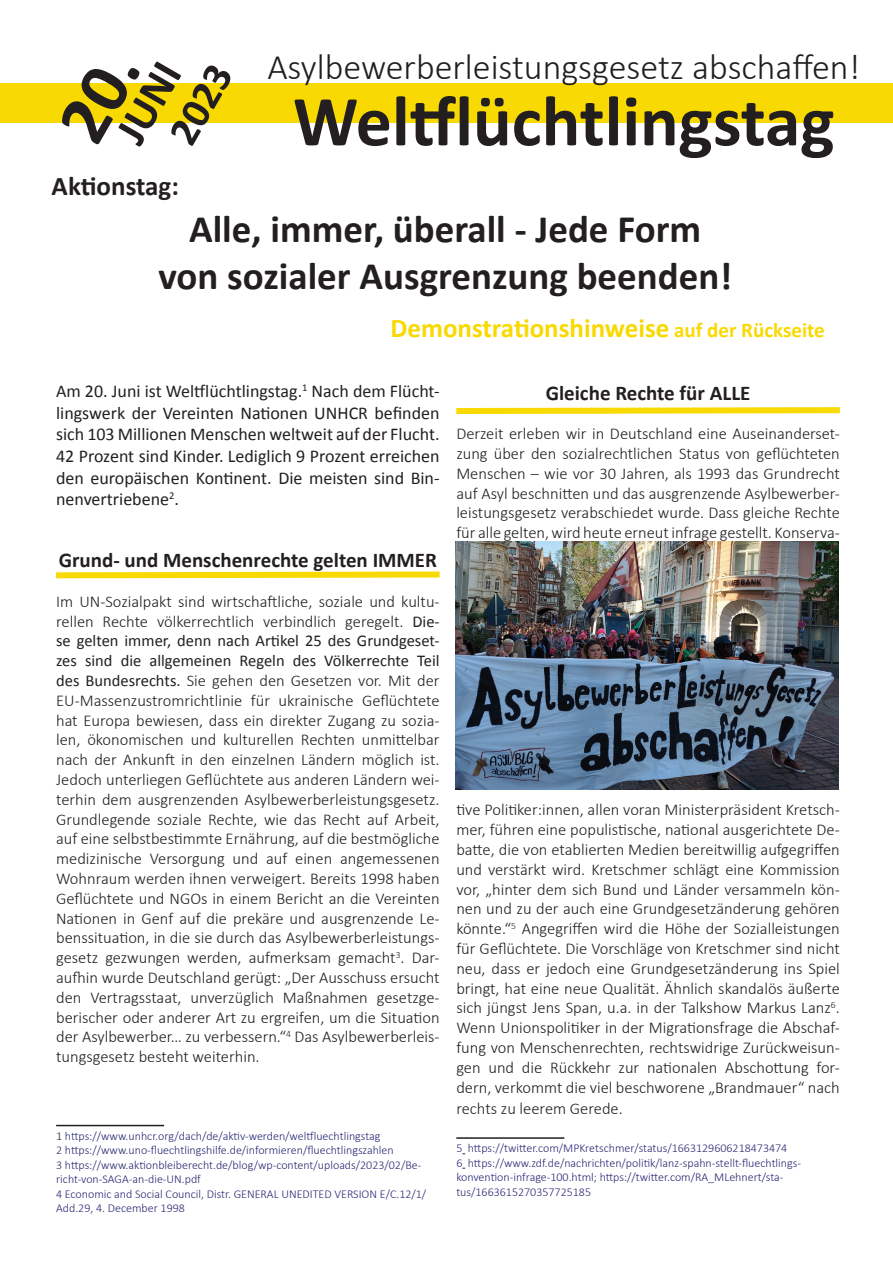
<style>
.page{position:relative;width:893px;height:1263px;background:#fff}
.page>*{position:absolute;margin:0;border:0;box-sizing:border-box;transform-origin:0 0}
.t1{font:700 72px "Calibri";color:#231f20}
.t2{font:700 45px "Calibri";color:#231f20}
.t3{font:700 42px "Calibri";color:#231f20}
.t4{font:700 39px/46.8px "Calibri";color:#231f20;text-align:center}
.t5{font:300 36px "Calibri";color:#231f20}
.t6{font:700 27px "Calibri";color:#f8d902}
.t7{font:700 27px "Calibri";color:#231f20}
.t8{font:700 21px "Calibri";color:#231f20}
.t9{font:18px/21.6px "Calibri";color:#231f20;text-align:justify}
.t10{font:300 16.5px/19.8px "Calibri";color:#231f20;text-align:justify}
.t11{font:300 12px/14.4px "Calibri";color:#272873}
.s1{font-size:21px}
.s2{font-weight:400}
.s3{color:#231f20}
</style>
<div class="page">
<div style="left:0;top:83px;width:893px;height:40px;background:#f8d902"></div>
<img style="left:455px;top:541px;width:384px;height:248px">
<hr style="left:456px;top:1137px;width:108px;height:2px;background:#231f20">
<hr style="left:56px;top:1125px;width:108px;height:1px;background:#231f20">
<svg style="left:56px;top:571px;width:384px;height:8px"></svg>
<svg style="left:456px;top:407px;width:384px;height:7px"></svg>
<h2 class="t2" style="left:99px;top:124px;width:87px;rotate:-60deg">JUNI</h2>
<h3 class="t3" style="left:154px;top:126px;width:87px;rotate:-60deg">2023</h3>
<h3 class="t5" style="left:267px;top:45px;width:594px">Asylbewerberleistungsgesetz abschaffen!</h3>
<h1 class="t1" style="left:293px;top:70px;width:543px">Weltflüchtlingstag</h1>
<h3 class="t7" style="left:52px;top:167px;width:129px">Aktionstag:</h3>
<h3 class="t4" style="left:158px;top:204px;width:575px">Alle, immer, überall - Jede Form von sozialer Ausgrenzung beenden!</h3>
<h3 class="t6" style="left:390px;top:309px;width:436px">Demonstrationshinweise <span class="s1">auf der Rückseite</span></h3>
<p class="t9" style="left:56px;top:380px;width:385px">Am 20. Juni ist Weltflüchtlingstag.<sup>1</sup> Nach dem Flücht&shy;lingswerk der Vereinten Nationen UNHCR befinden sich 103 Millionen Menschen weltweit auf der Flucht.<br>42 Prozent sind Kinder. Lediglich 9 Prozent erreichen den europäischen Kontinent. Die meisten sind Bin&shy;nenvertriebene<sup>2</sup>.</p>
<p class="t8" style="left:59px;top:545px;width:380px">Grund- und Menschenrechte gelten IMMER</p>
<p class="t10" style="left:56px;top:591px;width:385px">Im UN-Sozialpakt sind wirtschaftliche, soziale und kultu&shy;rellen Rechte völkerrechtlich verbindlich geregelt. <span class="s2">Die&shy;se gelten immer, denn nach Artikel 25 des Grundgeset&shy;zes sind die allgemeinen Regeln des Völkerrechte Teil des Bundesrechts.</span> Sie gehen den Gesetzen vor. Mit der EU-Massenzustromrichtlinie für ukrainische Geflüchtete hat Europa bewiesen, dass ein direkter Zugang zu sozia&shy;len, ökonomischen und kulturellen Rechten unmittelbar nach der Ankunft in den einzelnen Ländern möglich ist.<br>Jedoch unterliegen Geflüchtete aus anderen Ländern wei&shy;terhin dem ausgrenzenden Asylbewerberleistungsgesetz.<br>Grundlegende soziale Rechte, wie das Recht auf Arbeit, auf eine selbstbestimmte Ernährung, auf die bestmögliche medizinische Versorgung und auf einen angemessenen Wohnraum werden ihnen verweigert. Bereits 1998 haben Geflüchtete und NGOs in einem Bericht an die Vereinten Nationen in Genf auf die prekäre und ausgrenzende Le&shy;benssituation, in die sie durch das Asylbewerberleistungs&shy;gesetz gezwungen werden, aufmerksam gemacht<sup>3</sup>. Dar&shy;aufhin wurde Deutschland gerügt: „Der Ausschuss ersucht den Vertragsstaat, unverzüglich Maßnahmen gesetzge&shy;berischer oder anderer Art zu ergreifen, um die Situation der Asylbewerber… zu verbessern.“<sup>4</sup> Das Asylbewerberleis&shy;tungsgesetz besteht weiterhin.</p>
<p class="t11" style="left:56px;top:1129px;width:372px"><span class="s3">1</span> https://www.unhcr.org/dach/de/aktiv-werden/weltfluechtlingstag<br>2 https://www.uno-fluechtlingshilfe.de/informieren/fluechtlingszahlen<br>3 https://www.aktionbleiberecht.de/blog/wp-content/uploads/2023/02/Be&shy;richt-von-SAGA-an-die-UN.pdf<br>4 Economic and Social Council, Distr. GENERAL UNEDITED VERSION E/C.12/1/ Add.29, 4. December 1998</p>
<p class="t8" style="left:546px;top:378px;width:206px">Gleiche Rechte für ALLE</p>
<p class="t10" style="left:456px;top:424px;width:385px">Derzeit erleben wir in Deutschland eine Auseinanderset&shy;zung über den sozialrechtlichen Status von geflüchteten Menschen – wie vor 30 Jahren, als 1993 das Grundrecht auf Asyl beschnitten und das ausgrenzende Asylbewerber&shy;leistungsgesetz verabschiedet wurde. Dass gleiche Rechte für alle gelten, wird heute erneut infrage gestellt. Konserva-</p>
<p class="t10" style="left:456px;top:800px;width:385px">tive Politiker:innen, allen voran Ministerpräsident Kretsch&shy;mer, führen eine populistische, national ausgerichtete De&shy;batte, die von etablierten Medien bereitwillig aufgegriffen und verstärkt wird. Kretschmer schlägt eine Kommission vor, „hinter dem sich Bund und Länder versammeln kön&shy;nen und zu der auch eine Grundgesetzänderung gehören könnte.“<sup>5</sup> Angegriffen wird die Höhe der Sozialleistungen für Geflüchtete. Die Vorschläge von Kretschmer sind nicht neu, dass er jedoch eine Grundgesetzänderung ins Spiel bringt, hat eine neue Qualität. Ähnlich skandalös äußerte sich jüngst Jens Span, u.a. in der Talkshow Markus Lanz<sup>6</sup>.<br>Wenn Unionspolitiker in der Migrationsfrage die Abschaf&shy;fung von Menschenrechten, rechtswidrige Zurückweisun&shy;gen und die Rückkehr zur nationalen Abschottung for&shy;dern, verkommt die viel beschworene „Brandmauer“ nach</p>
<p class="t10" style="left:456px;top:1099px;width:168px">rechts zu leerem Gerede.</p>
<p class="t11" style="left:456px;top:1141px;width:346px">5 https://twitter.com/MPKretschmer/status/1663129606218473474<br>6 https://www.zdf.de/nachrichten/politik/lanz-spahn-stellt-fluechtlings&shy;konvention-infrage-100.html; https://twitter.com/RA_MLehnert/sta&shy;tus/1663615270357725185</p>
</div>
